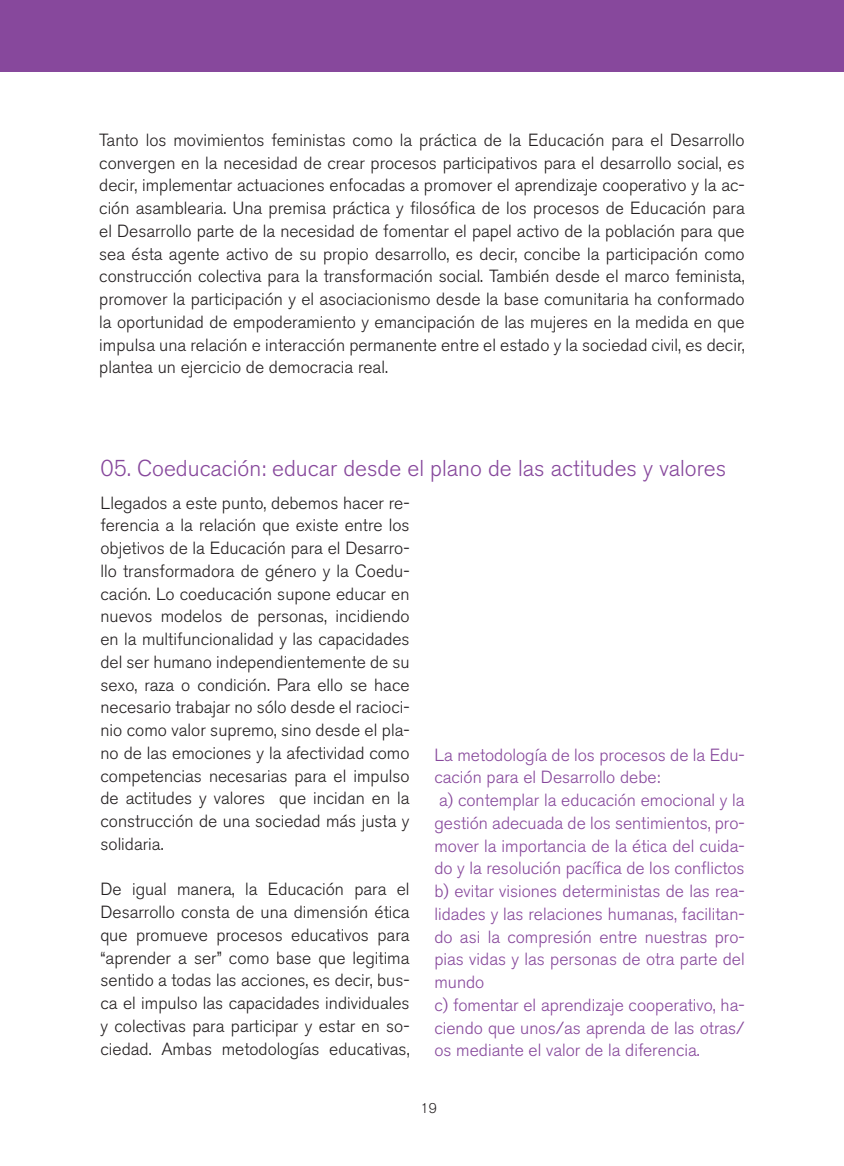
<style>
.page{position:relative;width:844px;height:1166px;background:#fff}
.page>*{position:absolute;margin:0;border:0;box-sizing:border-box;transform-origin:0 0}
.t1{font:300 22.75px "Akzidenz Grotesk BE";color:#87489c}
.t2{font:300 17.5px/22.8px "Akzidenz Grotesk BE";color:#231f20;text-align:justify}
.t3{font:300 17.5px/22.8px "Akzidenz Grotesk BE";color:#87489c}
.t4{font:300 14px "Akzidenz Grotesk BE";color:#231f20}
</style>
<div class="page">
<div style="left:0;top:0;width:843px;height:71px;background:#87489c"></div>
<p class="t2" style="left:99px;top:129px;width:646px">Tanto los movimientos feministas como la práctica de la Educación para el Desarrollo convergen en la necesidad de crear procesos participativos para el desarrollo social, es decir, implementar actuaciones enfocadas a promover el aprendizaje cooperativo y la ac&shy;ción asamblearia. Una premisa práctica y filosófica de los procesos de Educación para el Desarrollo parte de la necesidad de fomentar el papel activo de la población para que sea ésta agente activo de su propio desarrollo, es decir, concibe la participación como construcción colectiva para la transformación social. También desde el marco feminista, promover la participación y el asociacionismo desde la base comunitaria ha conformado la oportunidad de empoderamiento y emancipación de las mujeres en la medida en que impulsa una relación e interacción permanente entre el estado y la sociedad civil, es decir, plantea un ejercicio de democracia real.</p>
<h1 class="t1" style="left:100px;top:455px;width:627px">05. Coeducación: educar desde el plano de las actitudes y valores</h1>
<p class="t2" style="left:100px;top:491px;width:310px">Llegados a este punto, debemos hacer re&shy;ferencia a la relación que existe entre los objetivos de la Educación para el Desarro&shy;llo transformadora de género y la Coedu&shy;cación. Lo coeducación supone educar en nuevos modelos de personas, incidiendo en la multifuncionalidad y las capacidades del ser humano independientemente de su sexo, raza o condición. Para ello se hace necesario trabajar no sólo desde el racioci&shy;nio como valor supremo, sino desde el pla&shy;no de las emociones y la afectividad como competencias necesarias para el impulso de actitudes y valores que incidan en la construcción de una sociedad más justa y solidaria.</p>
<p class="t2" style="left:100px;top:878px;width:310px">De igual manera, la Educación para el Desarrollo consta de una dimensión ética que promueve procesos educativos para “aprender a ser” como base que legitima sentido a todas las acciones, es decir, bus&shy;ca el impulso las capacidades individuales y colectivas para participar y estar en so&shy;ciedad. Ambas metodologías educativas,</p>
<p class="t3" style="left:434px;top:743px;width:312px">La metodología de los procesos de la Edu&shy;cación para el Desarrollo debe:<br>a) contemplar la educación emocional y la gestión adecuada de los sentimientos, pro&shy;mover la importancia de la ética del cuida&shy;do y la resolución pacífica de los conflictos b) evitar visiones deterministas de las rea&shy;lidades y las relaciones humanas, facilitan&shy;do asi la compresión entre nuestras pro&shy;pias vidas y las personas de otra parte del mundo<br>c) fomentar el aprendizaje cooperativo, ha&shy;ciendo que unos/as aprenda de las otras/ os mediante el valor de la diferencia.</p>
<p class="t4" style="left:420px;top:1100px;width:18px">19</p>
</div>
